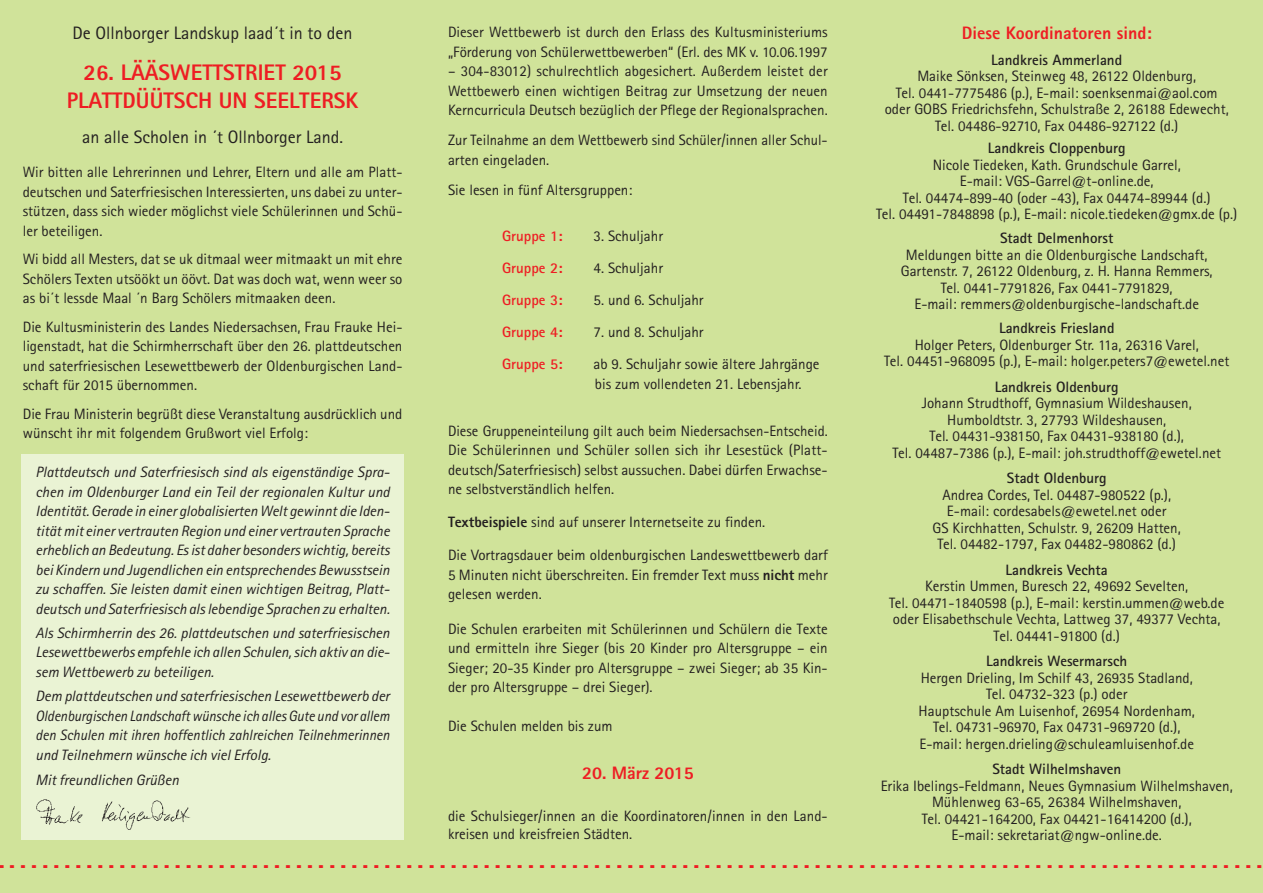
<style>
.page{position:relative;width:1263px;height:893px;background:#d0e39a}
.page>*{position:absolute;margin:0;border:0;box-sizing:border-box;transform-origin:0 0}
.t1{font:800 22.5px/28.5px "Rotis Sans Serif";color:#ee1d23;text-align:center}
.t2{font:18px "Gadget";color:#ee1d23;scale:1.4 1}
.t3{font:18px "Rotis Sans Serif";color:#231f20}
.t4{font:800 18px "Rotis Sans Serif";color:#ee1d23}
.t5{font:15px/16.5px "Rotis Sans Serif";color:#231f20;text-align:center}
.t6{font:italic 15px/19.5px "Rotis Sans Serif";color:#231f20;text-align:justify}
.t7{font:700 15px "Rotis Sans Serif";color:#231f20}
.t8{font:700 15px "Rotis Sans Serif";color:#ee1d23}
.s1{font-weight:800}
</style>
<div class="page">
<div style="left:21px;top:454px;width:383px;height:386px;background:#eaf3d4"></div>
<img style="left:36px;top:799px;width:154px;height:31px">
<p class="t3" style="left:73px;top:27px;width:281px">De Ollnborger Landskup laad´t in to den</p>
<h1 class="t1" style="left:67px;top:60px;width:293px">26. LÄÄSWETTSTRIET 2015<br>PLATTDÜÜTSCH UN SEELTERSK</h1>
<p class="t3" style="left:82px;top:131px;width:262px">an alle Scholen in ´t Ollnborger Land.</p>
<p class="t5" style="left:23px;top:164px;width:381px;line-height:19.5px;text-align:justify">Wir bitten alle Lehrerinnen und Lehrer, Eltern und alle am Platt&shy;deutschen und Saterfriesischen Interessierten, uns dabei zu unter&shy;stützen, dass sich wieder möglichst viele Schülerinnen und Schü&shy;ler beteiligen.</p>
<p class="t5" style="left:23px;top:251px;width:381px;line-height:19.5px;text-align:justify">Wi bidd all Mesters, dat se uk ditmaal weer mitmaakt un mit ehre Schölers Texten utsöökt un öövt. Dat was doch wat, wenn weer so as bi´t lessde Maal ´n Barg Schölers mitmaaken deen.</p>
<p class="t5" style="left:23px;top:319px;width:381px;line-height:19.5px;text-align:justify">Die Kultusministerin des Landes Niedersachsen, Frau Frauke Hei&shy;ligenstadt, hat die Schirmherrschaft über den 26. plattdeutschen und saterfriesischen Lesewettbewerb der Oldenburgischen Land&shy;schaft für 2015 übernommen.</p>
<p class="t5" style="left:23px;top:406px;width:381px;line-height:19.5px;text-align:left">Die Frau Ministerin begrüßt diese Veranstaltung ausdrücklich und wünscht ihr mit folgendem Grußwort viel Erfolg:</p>
<p class="t6" style="left:36px;top:464px;width:356px">Plattdeutsch und Saterfriesisch sind als eigenständige Spra&shy;chen im Oldenburger Land ein Teil der regionalen Kultur und Identität. Gerade in einer globalisierten Welt gewinnt die Iden&shy;tität mit einer vertrauten Region und einer vertrauten Sprache erheblich an Bedeutung. Esist daher besonderswichtig, bereits bei Kindern und Jugendlichen ein entsprechendes Bewusstsein zu schaffen. Sie leisten damit einen wichtigen Beitrag, Platt&shy;deutsch und Saterfriesisch alslebendige Sprachen zu erhalten.</p>
<p class="t6" style="left:35px;top:625px;width:356px">Als Schirmherrin des 26. plattdeutschen und saterfriesischen Lesewettbewerbs empfehle ich allen Schulen,sich aktiv an die&shy;sem Wettbewerb zu beteiligen.</p>
<p class="t6" style="left:35px;top:688px;width:356px">Dem plattdeutschen und saterfriesischen Lesewettbewerb der Oldenburgischen Landschaftwünsche ich allesGute und vor allem den Schulen mit ihren hoffentlich zahlreichen Teilnehmerinnen und Teilnehmern wünsche ich viel Erfolg.</p>
<p class="t6" style="left:36px;top:772px;width:145px">Mit freundlichen Grüßen</p>
<p class="t4" style="left:962px;top:27px;width:191px">Diese Koordinatoren sind:</p>
<p class="t7" style="left:991px;top:54px;width:133px">Landkreis Ammerland</p>
<p class="t5" style="left:885px;top:69px;width:346px">Maike Sönksen, Steinweg 48, 26122 Oldenburg,<br>Tel. 0441-7775486 (p.), E-mail: soenksenmai@aol.com oder GOBS Friedrichsfehn, Schulstraße 2, 26188 Edewecht, Tel. 04486-92710, Fax 04486-927122 (d.)</p>
<p class="t7" style="left:988px;top:143px;width:139px">Landkreis Cloppenburg</p>
<p class="t5" style="left:876px;top:158px;width:363px">Nicole Tiedeken, Kath. Grundschule Garrel,<br>E-mail: VGS-Garrel@t-online.de,<br>Tel. 04474-899-40 (oder -43), Fax 04474-89944 (d.)<br>Tel. 04491-7848898 (p.), E-mail: nicole.tiedeken@gmx.de (p.)</p>
<p class="t7" style="left:1000px;top:233px;width:115px">Stadt Delmenhorst</p>
<p class="t5" style="left:901px;top:248px;width:313px">Meldungen bitte an die Oldenburgische Landschaft, Gartenstr. 7, 26122 Oldenburg, z. H. Hanna Remmers, Tel. 0441-7791826, Fax 0441-7791829,<br>E-mail: remmers@oldenburgische-landschaft.de</p>
<p class="t7" style="left:999px;top:323px;width:117px">Landkreis Friesland</p>
<p class="t5" style="left:884px;top:338px;width:347px">Holger Peters, Oldenburger Str. 11a, 26316 Varel,<br>Tel. 04451-968095 (p.), E-mail: holger.peters7@ewetel.net</p>
<p class="t7" style="left:995px;top:381px;width:126px">Landkreis Oldenburg</p>
<p class="t5" style="left:892px;top:396px;width:330px">Johann Strudthoff, Gymnasium Wildeshausen, Humboldtstr. 3, 27793 Wildeshausen,<br>Tel. 04431-938150, Fax 04431-938180 (d.),<br>Tel. 04487-7386 (p.), E-mail: joh.strudthoff@ewetel.net</p>
<p class="t7" style="left:1007px;top:473px;width:101px">Stadt Oldenburg</p>
<p class="t5" style="left:933px;top:488px;width:250px">Andrea Cordes, Tel. 04487-980522 (p.), E-mail: cordesabels@ewetel.net oder<br>GS Kirchhatten, Schulstr. 9, 26209 Hatten, Tel. 04482-1797, Fax 04482-980862 (d.)</p>
<p class="t7" style="left:1006px;top:564px;width:104px">Landkreis Vechta</p>
<p class="t5" style="left:889px;top:579px;width:337px">Kerstin Ummen, Buresch 22, 49692 Sevelten,<br>Tel. 04471-1840598 (p.), E-mail: kerstin.ummen@web.de oder Elisabethschule Vechta, Lattweg 37, 49377 Vechta, Tel. 04441-91800 (d.)</p>
<p class="t7" style="left:986px;top:656px;width:143px">Landkreis Wesermarsch</p>
<p class="t5" style="left:918px;top:671px;width:278px">Hergen Drieling, Im Schilf 43, 26935 Stadland, Tel. 04732-323 (p.) oder<br>Hauptschule Am Luisenhof, 26954 Nordenham, Tel. 04731-96970, Fax 04731-969720 (d.), E-mail: hergen.drieling@schuleamluisenhof.de</p>
<p class="t7" style="left:992px;top:764px;width:130px">Stadt Wilhelmshaven</p>
<p class="t5" style="left:881px;top:779px;width:354px">Erika Ibelings-Feldmann, Neues Gymnasium Wilhelmshaven, Mühlenweg 63-65, 26384 Wilhelmshaven,<br>Tel. 04421-164200, Fax 04421-16414200 (d.),<br>E-mail: sekretariat@ngw-online.de.</p>
<p class="t2" style="left:-3px;top:851px;width:906px">...................................................................................................................</p>
<p class="t5" style="left:448px;top:24px;width:381px;line-height:19.5px;text-align:left">Dieser Wettbewerb ist durch den Erlass des Kultusministeriums „Förderung von Schülerwettbewerben“ (Erl. des MK v. 10.06.1997</p>
<p class="t5" style="left:448px;top:63px;width:381px;line-height:19.5px;text-align:justify">– 304-83012) schulrechtlich abgesichert. Außerdem leistet der Wettbewerb einen wichtigen Beitrag zur Umsetzung der neuen Kerncurricula Deutsch bezüglich der Pflege der Regionalsprachen.</p>
<p class="t5" style="left:448px;top:132px;width:381px;line-height:19.5px;text-align:left">Zur Teilnahme an dem Wettbewerb sind Schüler/innen aller Schul&shy;arten eingeladen.</p>
<p class="t5" style="left:448px;top:183px;width:186px">Sie lesen in fünf Altersgruppen:</p>
<p class="t8" style="left:502px;top:231px;width:62px">Gruppe 1:</p>
<p class="t5" style="left:594px;top:230px;width:71px">3. Schuljahr</p>
<p class="t8" style="left:502px;top:263px;width:62px">Gruppe 2:</p>
<p class="t5" style="left:594px;top:262px;width:71px">4. Schuljahr</p>
<p class="t8" style="left:502px;top:295px;width:62px">Gruppe 3:</p>
<p class="t5" style="left:594px;top:294px;width:111px">5. und 6. Schuljahr</p>
<p class="t8" style="left:502px;top:327px;width:62px">Gruppe 4:</p>
<p class="t5" style="left:594px;top:326px;width:111px">7. und 8. Schuljahr</p>
<p class="t8" style="left:502px;top:359px;width:62px">Gruppe 5:</p>
<p class="t5" style="left:594px;top:356px;width:228px;line-height:20px;text-align:left">ab 9. Schuljahr sowie ältere Jahrgänge bis zum vollendeten 21. Lebensjahr.</p>
<p class="t5" style="left:448px;top:423px;width:381px;line-height:19.5px;text-align:justify">Diese Gruppeneinteilung gilt auch beim Niedersachsen-Entscheid.<br>Die Schülerinnen und Schüler sollen sich ihr Lesestück (Platt&shy;deutsch/Saterfriesisch) selbst aussuchen. Dabei dürfen Erwachse&shy;ne selbstverständlich helfen.</p>
<p class="t5" style="left:448px;top:516px;width:319px"><span class="s1">Textbeispiele</span> sind auf unserer Internetseite zu finden.</p>
<p class="t5" style="left:448px;top:547px;width:381px;line-height:19.5px;text-align:justify">Die Vortragsdauer beim oldenburgischen Landeswettbewerb darf 5 Minuten nicht überschreiten. Ein fremder Text muss <span class="s1">nicht</span> mehr gelesen werden.</p>
<p class="t5" style="left:448px;top:621px;width:381px;line-height:19.5px;text-align:justify">Die Schulen erarbeiten mit Schülerinnen und Schülern die Texte und ermitteln ihre Sieger (bis 20 Kinder pro Altersgruppe – ein Sieger; 20-35 Kinder pro Altersgruppe – zwei Sieger; ab 35 Kin&shy;der pro Altersgruppe – drei Sieger).</p>
<p class="t5" style="left:448px;top:720px;width:166px">Die Schulen melden bis zum</p>
<p class="t4" style="left:582px;top:767px;width:113px">20. März 2015</p>
<p class="t5" style="left:448px;top:809px;width:381px;line-height:18px;text-align:left">die Schulsieger/innen an die Koordinatoren/innen in den Land&shy;kreisen und kreisfreien Städten.</p>
</div>
